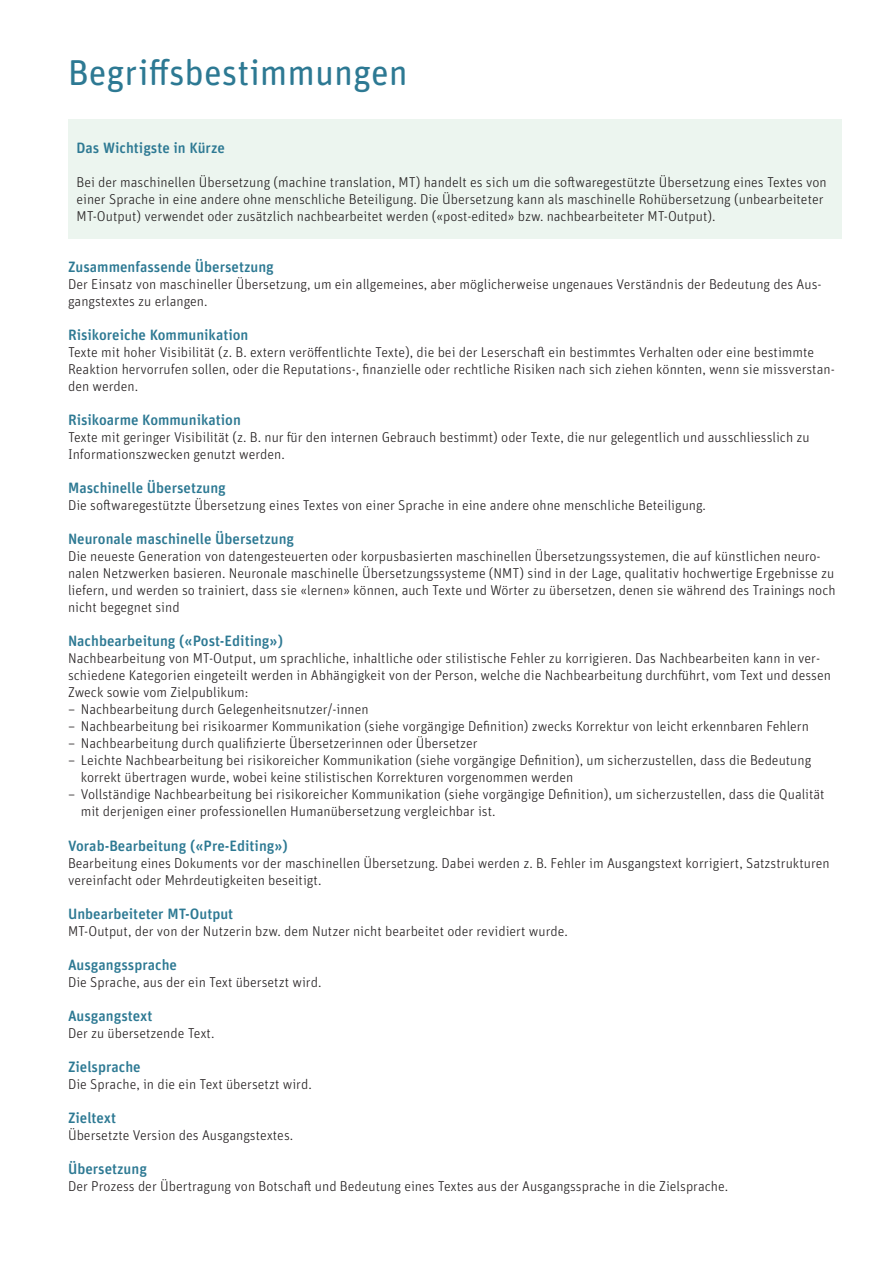
<style>
.page{position:relative;width:893px;height:1263px;background:#fff}
.page>*{position:absolute;margin:0;border:0;box-sizing:border-box;transform-origin:0 0}
.Haupttitel{font:36px "Unit Rounded Pro";color:#2d7993}
.Untertitel{font:500 15px "Unit Rounded Pro";color:#2d7993}
.t1{font:300 14.25px/17px "Unit Rounded Pro";color:#231f20}
</style>
<div class="page">
<div style="left:68px;top:119px;width:774px;height:119px;background:#ecf5ef"></div>
<p class="Haupttitel" style="left:68px;top:48px;width:341px">Begriffsbestimmungen</p>
<p class="Untertitel" style="left:77px;top:137px;width:150px">Das Wichtigste in Kürze</p>
<p class="t1" style="left:77px;top:173px;width:752px">Bei der maschinellen Übersetzung (machine translation, MT) handelt es sich um die softwaregestützte Übersetzung eines Textes von einer Sprache in eine andere ohne menschliche Beteiligung. Die Übersetzung kann als maschinelle Rohübersetzung (unbearbeiteter<br>MT-Output) verwendet oder zusätzlich nachbearbeitet werden («post-edited» bzw. nachbearbeiteter MT-Output).</p>
<p class="Untertitel" style="left:68px;top:256px;width:207px">Zusammenfassende Übersetzung</p>
<p class="t1" style="left:68px;top:275px;width:755px">Der Einsatz von maschineller Übersetzung, um ein allgemeines, aber möglicherweise ungenaues Verständnis der Bedeutung des Aus&shy;gangstextes zu erlangen.</p>
<p class="Untertitel" style="left:68px;top:324px;width:182px">Risikoreiche Kommunikation</p>
<p class="t1" style="left:68px;top:343px;width:768px">Texte mit hoher Visibilität (z. B. extern veröffentlichte Texte), die bei der Leserschaft ein bestimmtes Verhalten oder eine bestimmte<br>Reaktion hervorrufen sollen, oder die Reputations-, finanzielle oder rechtliche Risiken nach sich ziehen könnten, wenn sie missverstan&shy;den werden.</p>
<p class="Untertitel" style="left:68px;top:409px;width:174px">Risikoarme Kommunikation</p>
<p class="t1" style="left:68px;top:429px;width:743px">Texte mit geringer Visibilität (z. B. nur für den internen Gebrauch bestimmt) oder Texte, die nur gelegentlich und ausschliesslich zu<br>Informationszwecken genutzt werden.</p>
<p class="Untertitel" style="left:68px;top:477px;width:159px">Maschinelle Übersetzung</p>
<p class="t1" style="left:68px;top:497px;width:639px">Die softwaregestützte Übersetzung eines Textes von einer Sprache in eine andere ohne menschliche Beteiligung.</p>
<p class="Untertitel" style="left:68px;top:528px;width:228px">Neuronale maschinelle Übersetzung</p>
<p class="t1" style="left:68px;top:548px;width:769px">Die neueste Generation von datengesteuerten oder korpusbasierten maschinellen Übersetzungssystemen, die auf künstlichen neuro&shy;nalen Netzwerken basieren. Neuronale maschinelle Übersetzungssysteme (NMT) sind in der Lage, qualitativ hochwertige Ergebnisse zu liefern, und werden so trainiert, dass sie «lernen» können, auch Texte und Wörter zu übersetzen, denen sie während des Trainings noch nicht begegnet sind</p>
<p class="Untertitel" style="left:68px;top:631px;width:216px">Nachbearbeitung («Post-Editing»)</p>
<p class="t1" style="left:68px;top:650px;width:764px">Nachbearbeitung von MT-Output, um sprachliche, inhaltliche oder stilistische Fehler zu korrigieren. Das Nachbearbeiten kann in ver&shy;schiedene Kategorien eingeteilt werden in Abhängigkeit von der Person, welche die Nachbearbeitung durchführt, vom Text und dessen<br>Zweck sowie vom Zielpublikum:</p>
<p class="t1" style="left:68px;top:701px;width:302px">– Nachbearbeitung durch Gelegenheitsnutzer/-innen</p>
<p class="t1" style="left:68px;top:718px;width:742px">– Nachbearbeitung bei risikoarmer Kommunikation (siehe vorgängige Definition) zwecks Korrektur von leicht erkennbaren Fehlern</p>
<p class="t1" style="left:68px;top:735px;width:411px">– Nachbearbeitung durch qualifizierte Übersetzerinnen oder Übersetzer</p>
<p class="t1" style="left:81px;top:752px;width:732px;text-indent:-13px">– Leichte Nachbearbeitung bei risikoreicher Kommunikation (siehe vorgängige Definition), um sicherzustellen, dass die Bedeutung korrekt übertragen wurde, wobei keine stilistischen Korrekturen vorgenommen werden</p>
<p class="t1" style="left:81px;top:786px;width:745px;text-indent:-13px">– Vollständige Nachbearbeitung bei risikoreicher Kommunikation (siehe vorgängige Definition), um sicherzustellen, dass die Qualität mit derjenigen einer professionellen Humanübersetzung vergleichbar ist.</p>
<p class="Untertitel" style="left:68px;top:835px;width:221px">Vorab-Bearbeitung («Pre-Editing»)</p>
<p class="t1" style="left:68px;top:854px;width:763px">Bearbeitung eines Dokuments vor der maschinellen Übersetzung. Dabei werden z. B. Fehler im Ausgangstext korrigiert, Satzstrukturen vereinfacht oder Mehrdeutigkeiten beseitigt.</p>
<p class="Untertitel" style="left:68px;top:903px;width:167px">Unbearbeiteter MT-Output</p>
<p class="t1" style="left:68px;top:922px;width:501px">MT-Output, der von der Nutzerin bzw. dem Nutzer nicht bearbeitet oder revidiert wurde.</p>
<p class="Untertitel" style="left:68px;top:954px;width:110px">Ausgangssprache</p>
<p class="t1" style="left:68px;top:973px;width:255px">Die Sprache, aus der ein Text übersetzt wird.</p>
<p class="Untertitel" style="left:68px;top:1005px;width:86px">Ausgangstext</p>
<p class="t1" style="left:68px;top:1024px;width:148px">Der zu übersetzende Text.</p>
<p class="Untertitel" style="left:68px;top:1056px;width:74px">Zielsprache</p>
<p class="t1" style="left:68px;top:1075px;width:245px">Die Sprache, in die ein Text übersetzt wird.</p>
<p class="Untertitel" style="left:68px;top:1107px;width:50px">Zieltext</p>
<p class="t1" style="left:68px;top:1126px;width:227px">Übersetzte Version des Ausgangstextes.</p>
<p class="Untertitel" style="left:68px;top:1158px;width:80px">Übersetzung</p>
<p class="t1" style="left:68px;top:1177px;width:662px">Der Prozess der Übertragung von Botschaft und Bedeutung eines Textes aus der Ausgangssprache in die Zielsprache.</p>
</div>
